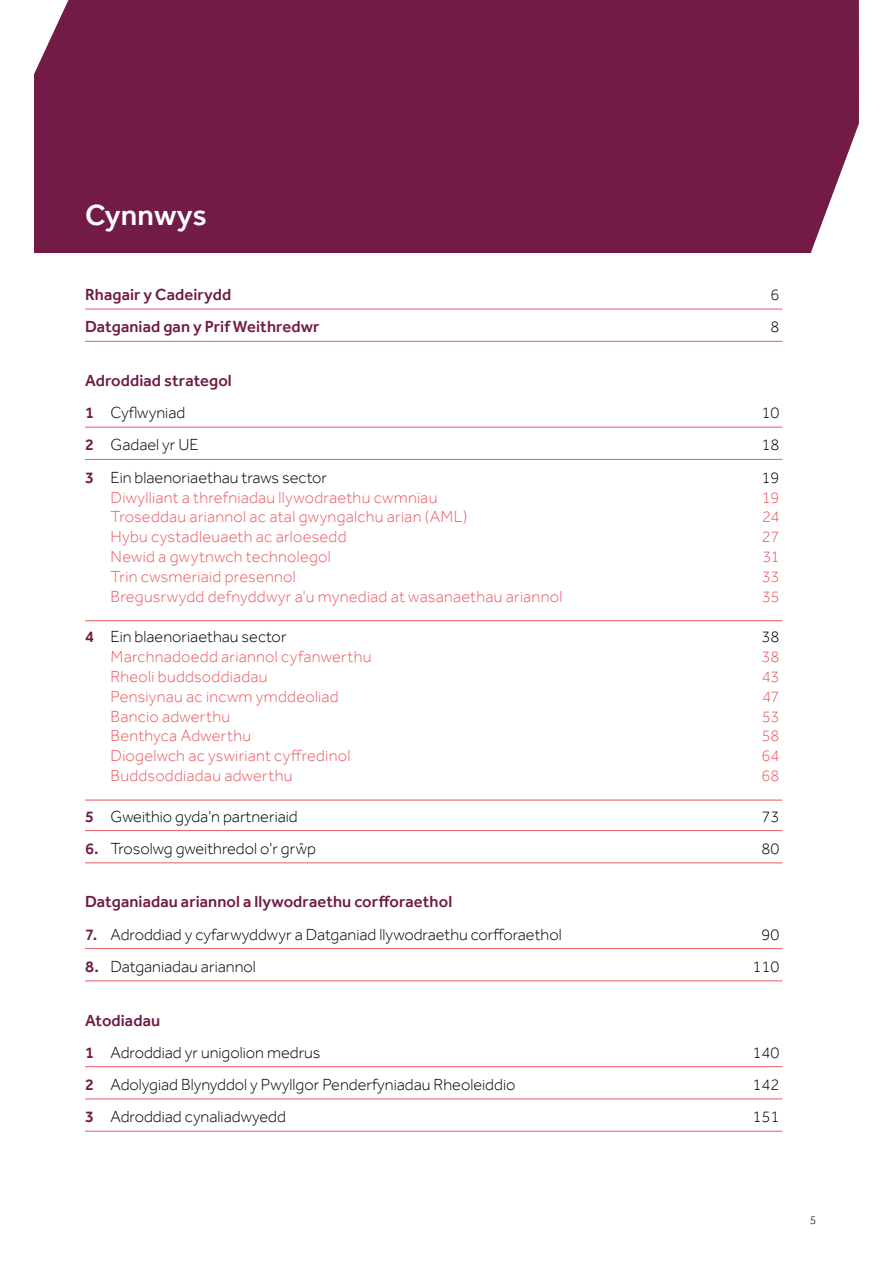
<style>
.page{position:relative;width:893px;height:1263px;background:#fff}
.page>*{position:absolute;margin:0;border:0;box-sizing:border-box;transform-origin:0 0}
.t1{font:500 30px "Effra";letter-spacing:.005em;color:#fff}
.t2{font:300 16.5px "Effra";letter-spacing:.015em;color:#eb595e}
.t3{font:300 16.5px/32.2px "Effra";color:#000}
.t4{font:500 16.5px/32.2px "Effra";letter-spacing:.005em;color:#701b45}
.t5{font:300 12px "Effra";color:#000}
.s1{font-weight:300;color:#000}
.s2{font-weight:500;color:#701b45}
</style>
<div class="page">
<div style="left:34px;top:0;width:825px;height:253px;background:#721b46"></div>
<hr style="left:85px;top:309px;width:697px;height:1px;background:#eb595e">
<hr style="left:85px;top:341px;width:697px;height:1px;background:#eb595e">
<hr style="left:85px;top:427px;width:697px;height:1px;background:#eb595e">
<hr style="left:85px;top:459px;width:697px;height:1px;background:#eb595e">
<hr style="left:85px;top:620px;width:697px;height:1px;background:#eb595e">
<hr style="left:85px;top:800px;width:697px;height:1px;background:#eb595e">
<hr style="left:85px;top:830px;width:697px;height:1px;background:#eb595e">
<hr style="left:85px;top:862px;width:697px;height:1px;background:#eb595e">
<hr style="left:85px;top:948px;width:697px;height:1px;background:#eb595e">
<hr style="left:85px;top:980px;width:697px;height:1px;background:#eb595e">
<hr style="left:85px;top:1066px;width:697px;height:1px;background:#eb595e">
<hr style="left:85px;top:1098px;width:697px;height:1px;background:#eb595e">
<hr style="left:85px;top:1131px;width:697px;height:1px;background:#eb595e">
<h1 class="t1" style="left:85px;top:197px;width:123px">Cynnwys</h1>
<p class="t4" style="left:85px;top:278px;width:148px">Rhagair y Cadeirydd</p>
<p class="t3" style="left:771px;top:278px;width:10px">6</p>
<p class="t4" style="left:85px;top:311px;width:236px">Datganiad gan y Prif Weithredwr</p>
<p class="t3" style="left:771px;top:311px;width:10px">8</p>
<p class="t4" style="left:85px;top:364px;width:148px">Adroddiad strategol<br>1 <span class="s1">Cyflwyniad</span></p>
<p class="t3" style="left:762px;top:396px;width:19px">10</p>
<p class="t3" style="left:85px;top:429px;width:115px"><span class="s2">2</span> Gadael yr UE</p>
<p class="t3" style="left:762px;top:429px;width:19px">18</p>
<p class="t3" style="left:85px;top:461px;width:244px"><span class="s2">3</span> Ein blaenoriaethau traws sector</p>
<p class="t3" style="left:762px;top:461px;width:19px">19</p>
<p class="t2" style="left:111px;top:487px;width:328px">Diwylliant a threfniadau llywodraethu cwmnïau</p>
<p class="t2" style="left:762px;top:487px;width:19px">19</p>
<p class="t2" style="left:111px;top:507px;width:358px">Troseddau ariannol ac atal gwyngalchu arian (AML)</p>
<p class="t2" style="left:762px;top:507px;width:19px">24</p>
<p class="t2" style="left:111px;top:527px;width:237px">Hybu cystadleuaeth ac arloesedd</p>
<p class="t2" style="left:762px;top:527px;width:19px">27</p>
<p class="t2" style="left:111px;top:547px;width:222px">Newid a gwytnwch technolegol</p>
<p class="t2" style="left:762px;top:547px;width:19px">31</p>
<p class="t2" style="left:111px;top:566px;width:187px">Trin cwsmeriaid presennol</p>
<p class="t2" style="left:762px;top:566px;width:19px">33</p>
<p class="t2" style="left:111px;top:586px;width:453px">Bregusrwydd defnyddwyr a'u mynediad at wasanaethau ariannol</p>
<p class="t2" style="left:762px;top:586px;width:19px">35</p>
<p class="t3" style="left:85px;top:620px;width:203px"><span class="s2">4</span> Ein blaenoriaethau sector</p>
<p class="t3" style="left:762px;top:620px;width:19px">38</p>
<p class="t2" style="left:111px;top:647px;width:262px">Marchnadoedd ariannol cyfanwerthu</p>
<p class="t2" style="left:762px;top:647px;width:19px">38</p>
<p class="t2" style="left:111px;top:667px;width:159px">Rheoli buddsoddiadau</p>
<p class="t2" style="left:762px;top:667px;width:19px">43</p>
<p class="t2" style="left:111px;top:686px;width:230px">Pensiynau ac incwm ymddeoliad</p>
<p class="t2" style="left:762px;top:686px;width:19px">47</p>
<p class="t2" style="left:111px;top:706px;width:121px">Bancio adwerthu</p>
<p class="t2" style="left:762px;top:706px;width:19px">53</p>
<p class="t2" style="left:111px;top:726px;width:142px">Benthyca Adwerthu</p>
<p class="t2" style="left:761px;top:726px;width:20px">58</p>
<p class="t2" style="left:111px;top:746px;width:241px">Diogelwch ac yswiriant cyffredinol</p>
<p class="t2" style="left:761px;top:746px;width:20px">64</p>
<p class="t2" style="left:111px;top:766px;width:183px">Buddsoddiadau adwerthu</p>
<p class="t2" style="left:761px;top:766px;width:20px">68</p>
<p class="t3" style="left:85px;top:800px;width:214px"><span class="s2">5</span> Gweithio gyda'n partneriaid</p>
<p class="t3" style="left:762px;top:800px;width:19px">73</p>
<p class="t3" style="left:85px;top:832px;width:232px"><span class="s2">6.</span> Trosolwg gweithredol o'r grŵp</p>
<p class="t3" style="left:762px;top:832px;width:19px">80</p>
<p class="t4" style="left:85px;top:886px;width:369px">Datganiadau ariannol a llywodraethu corfforaethol</p>
<p class="t3" style="left:85px;top:918px;width:478px"><span class="s2">7.</span> Adroddiad y cyfarwyddwyr a Datganiad llywodraethu corfforaethol</p>
<p class="t3" style="left:762px;top:918px;width:19px">90</p>
<p class="t3" style="left:85px;top:950px;width:172px"><span class="s2">8.</span> Datganiadau ariannol</p>
<p class="t3" style="left:753px;top:950px;width:28px">110</p>
<p class="t3" style="left:85px;top:1004px;width:237px"><span class="s2">Atodiadau<br>1</span> Adroddiad yr unigolion medrus</p>
<p class="t3" style="left:753px;top:1036px;width:28px">140</p>
<p class="t3" style="left:85px;top:1068px;width:432px"><span class="s2">2</span> Adolygiad Blynyddol y Pwyllgor Penderfyniadau Rheoleiddio</p>
<p class="t3" style="left:753px;top:1068px;width:28px">142</p>
<p class="t3" style="left:85px;top:1100px;width:203px"><span class="s2">3</span> Adroddiad cynaliadwyedd</p>
<p class="t3" style="left:753px;top:1100px;width:28px">151</p>
<p class="t5" style="left:810px;top:1213px;width:8px">5</p>
</div>
